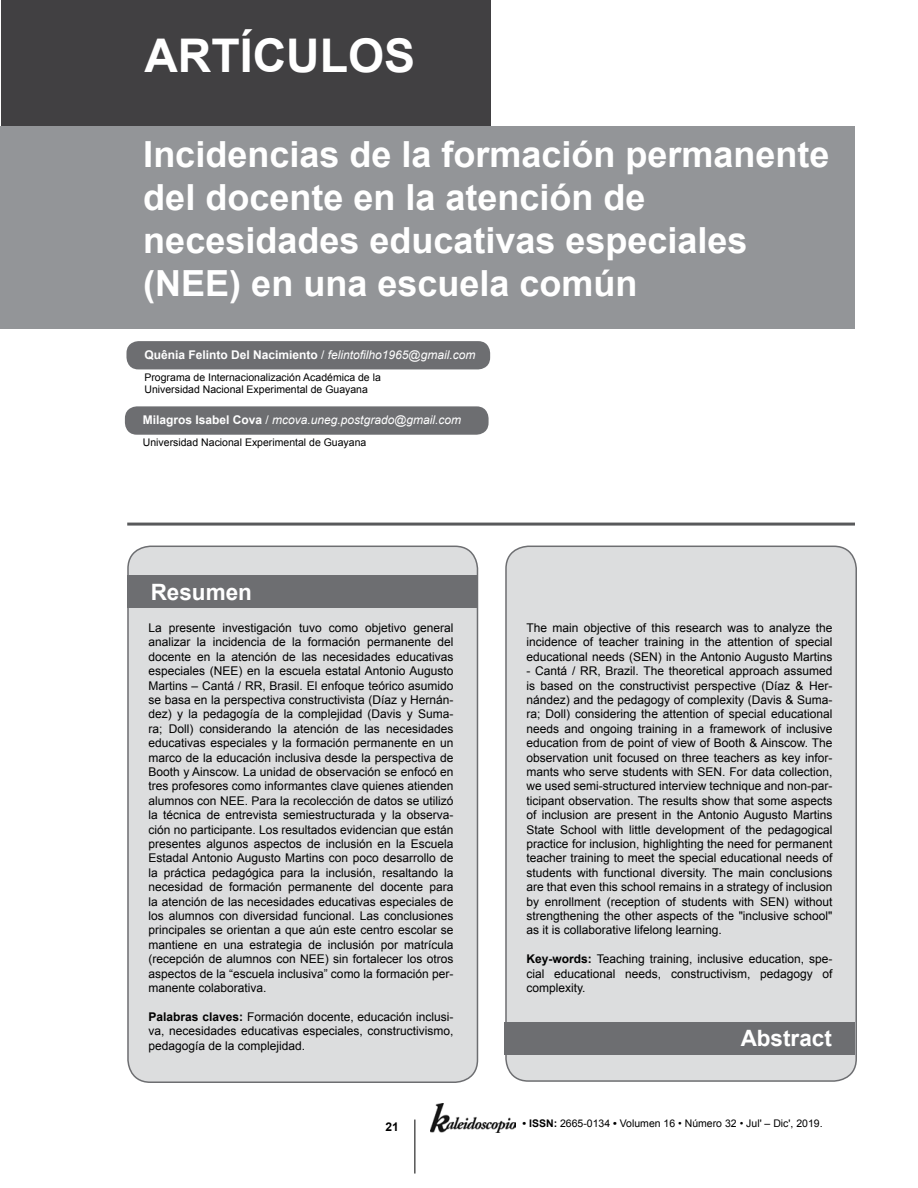
<style>
.page{position:relative;width:918px;height:1188px;background:#fff}
.page>*{position:absolute;margin:0;border:0;box-sizing:border-box;transform-origin:0 0}
.t1{font:700 46.5px "Arial";color:#fff}
.t2{font:700 36px/43.2px "Arial";color:#fff}
.t3{font:700 22.5px "Arial";color:#fff}
.t4{font:12px/14.4px "Arial";color:#000;text-align:justify}
.t5{font:700 12px "Arial";color:#fff}
.t6{font:italic 12px "Arial";color:#fff}
.t7{font:700 12px "Arial";color:#000}
.t8{font:10.5px/12.6px "Arial";color:#000}
.s1{font-weight:400}
.s2{font-weight:400;font-style:italic}
.s3{font-weight:700;font-style:normal}
.s4{font-style:normal}
.s5{font-weight:700}
</style>
<div class="page">
<hr style="left:414px;top:1120px;width:1px;height:54px;background:#000">
<img style="left:431px;top:1103px;width:84px;height:29px">
<div style="left:0;top:126px;width:855px;height:202px;background:#939598"></div>
<div style="left:126px;top:341px;width:364px;height:28px;background:#6d6e71;border-radius:12px"></div>
<div style="left:506px;top:546px;width:350px;height:535px;background:#dcddde;border-radius:22px"></div>
<div style="left:505px;top:546px;width:352px;height:536px;border:2px solid #6d6e71;border-radius:22px"></div>
<div style="left:128px;top:546px;width:349px;height:536px;background:#dcddde;border-radius:22px"></div>
<div style="left:127px;top:546px;width:351px;height:537px;border:2px solid #6d6e71;border-radius:22px"></div>
<hr style="left:127px;top:523px;width:728px;height:3px;background:#58595b">
<div style="left:1px;top:0;width:489px;height:126px;background:#414042"></div>
<div style="left:127px;top:575px;width:351px;height:32px;background:#6d6e71"></div>
<div style="left:504px;top:1022px;width:350px;height:32px;background:#6d6e71"></div>
<div style="left:125px;top:406px;width:364px;height:29px;background:#6d6e71;border-radius:12px"></div>
<h1 class="t1" style="left:144px;top:25px;width:272px">ARTÍCULOS</h1>
<h2 class="t2" style="left:143px;top:134px;width:688px">Incidencias de la formación permanente del docente en la atención de necesidades educativas especiales (NEE) en una escuela común</h2>
<p class="t5" style="left:144px;top:347px;width:332px">Quênia Felinto Del Nacimiento <span class="s1">/</span> <span class="s2">felintofilho1965@gmail.com</span></p>
<p class="t8" style="left:144px;top:371px;width:238px">Programa de Internacionalización Académica de la<br>Universidad Nacional Experimental de Guayana</p>
<p class="t6" style="left:143px;top:412px;width:320px"><span class="s3">Milagros Isabel Cova</span> <span class="s4">/</span> mcova.uneg.postgrado@gmail.com</p>
<p class="t8" style="left:143px;top:436px;width:225px">Universidad Nacional Experimental de Guayana</p>
<h3 class="t3" style="left:151px;top:577px;width:103px">Resumen</h3>
<p class="t4" style="left:148px;top:621px;width:307px">La presente investigación tuvo como objetivo general analizar la incidencia de la formación permanente del docente en la atención de las necesidades educativas especiales (NEE) en la escuela estatal Antonio Augusto Martins – Cantá / RR, Brasil. El enfoque teórico asumido se basa en la perspectiva constructivista (Díaz y Hernán&shy;dez) y la pedagogía de la complejidad (Davis y Suma&shy;ra; Doll) considerando la atención de las necesidades educativas especiales y la formación permanente en un marco de la educación inclusiva desde la perspectiva de Booth y Ainscow. La unidad de observación se enfocó en tres profesores como informantes clave quienes atienden alumnos con NEE. Para la recolección de datos se utilizó la técnica de entrevista semiestructurada y la observa&shy;ción no participante. Los resultados evidencian que están presentes algunos aspectos de inclusión en la Escuela Estadal Antonio Augusto Martins con poco desarrollo de la práctica pedagógica para la inclusión, resaltando la necesidad de formación permanente del docente para la atención de las necesidades educativas especiales de los alumnos con diversidad funcional. Las conclusiones principales se orientan a que aún este centro escolar se mantiene en una estrategia de inclusión por matrícula (recepción de alumnos con NEE) sin fortalecer los otros aspectos de la “escuela inclusiva” como la formación per&shy;manente colaborativa.</p>
<p class="t4" style="left:148px;top:1010px;width:307px"><span class="s5">Palabras claves:</span> Formación docente, educación inclusi&shy;va, necesidades educativas especiales, constructivismo, pedagogía de la complejidad.</p>
<p class="t7" style="left:386px;top:1119px;width:15px">21</p>
<p class="t4" style="left:526px;top:621px;width:307px">The main objective of this research was to analyze the incidence of teacher training in the attention of special educational needs (SEN) in the Antonio Augusto Martins</p>
<p class="t4" style="left:526px;top:664px;width:308px">- Cantá / RR, Brazil. The theoretical approach assumed is based on the constructivist perspective (Díaz &amp; Her&shy;nández) and the pedagogy of complexity (Davis &amp; Suma&shy;ra; Doll) considering the attention of special educational needs and ongoing training in a framework of inclusive education from de point of view of Booth &amp; Ainscow. The observation unit focused on three teachers as key infor&shy;mants who serve students with SEN. For data collection, we used semi-structured interview technique and non-par&shy;ticipant observation. The results show that some aspects of inclusion are present in the Antonio Augusto Martins State School with little development of the pedagogical practice for inclusion, highlighting the need for permanent teacher training to meet the special educational needs of students with functional diversity. The main conclusions are that even this school remains in a strategy of inclusion by enrollment (reception of students with SEN) without strengthening the other aspects of the "inclusive school" as it is collaborative lifelong learning.</p>
<p class="t4" style="left:526px;top:952px;width:308px"><span class="s5">Key-words:</span> Teaching training, inclusive education, spe&shy;cial educational needs, constructivism, pedagogy of complexity.</p>
<h3 class="t3" style="left:741px;top:1023px;width:93px">Abstract</h3>
<p class="t8" style="left:523px;top:1118px;width:302px"><span class="s5">• ISSN:</span> 2665-0134 <span class="s5">•</span> Volumen 16 • Número 32 • Jul' – Dic', 2019.</p>
</div>
